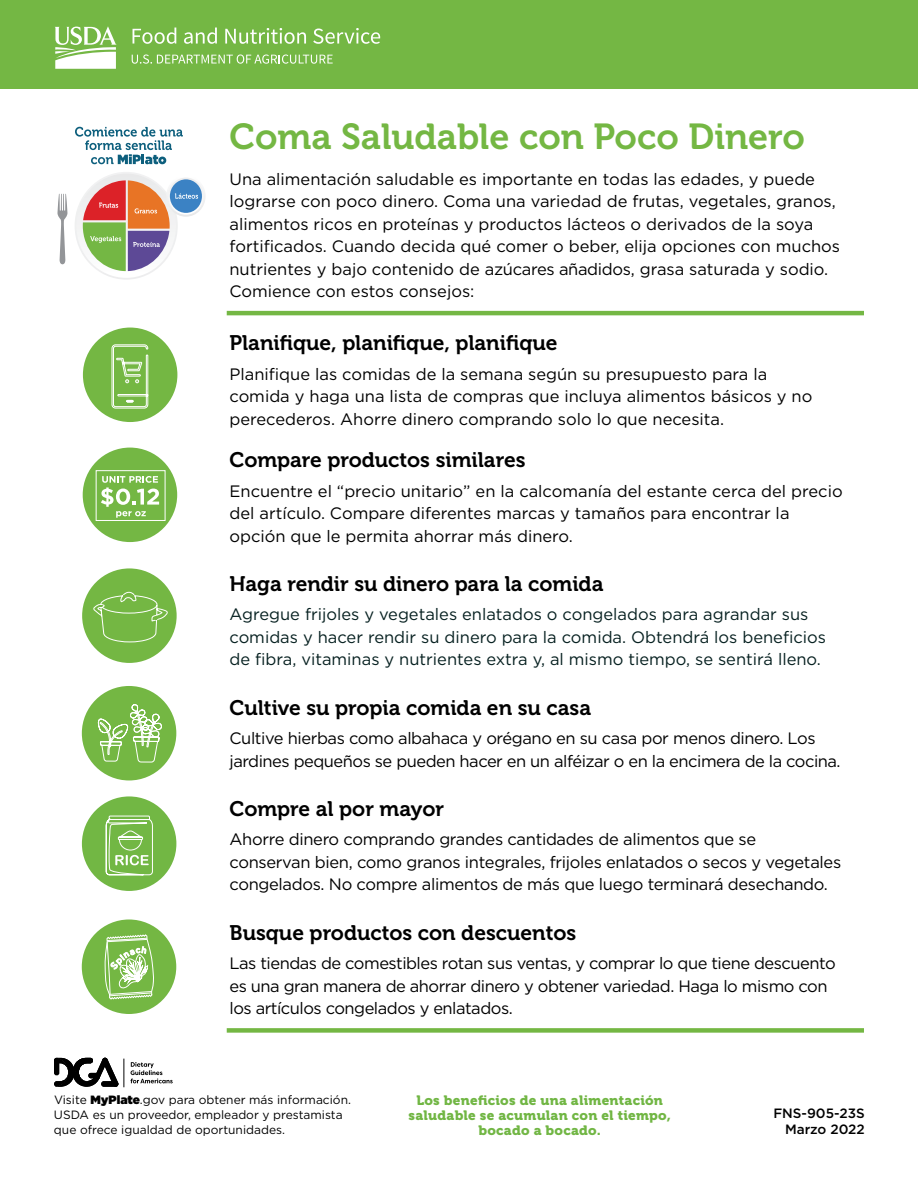
<style>
.page{position:relative;width:918px;height:1188px;background:#fff}
.page>*{position:absolute;margin:0;border:0;box-sizing:border-box;transform-origin:0 0}
.t1{font:36px "Museo 700";color:#74b743}
.Tip_Title{font:21px "Museo 700";color:#000}
.Tip{font:16.5px/22.5px "Gotham";letter-spacing:-.02em;color:#000}
.Intro{font:16.5px/22.5px "Gotham";color:#000101}
.Tip-2{font:16.5px/22.5px "Gotham";color:#000}
.Tip-3{font:16.5px/22.5px "Gotham";color:#062020}
.Tip-4{font:13.5px/15px "Museo 900";letter-spacing:.02em;color:#71b644;text-align:center}
.Date_and_CNPP{font:500 13.5px "Gotham";color:#000}
.EEO_Statement{font:12px/15px "Gotham";color:#000}
.s1{color:#fff}
.s2{color:#000}
.s3{font-weight:900}
</style>
<div class="page">
<div style="left:0;top:0;width:918px;height:88px;background:#74b744"></div>
<svg style="left:57px;top:194px;width:11px;height:70px"></svg>
<svg style="left:75px;top:172px;width:130px;height:108px"></svg>
<svg style="left:75px;top:127px;width:108px;height:37px"></svg>
<hr style="left:227px;top:311px;width:637px;height:4px;background:#74b744">
<div style="left:227px;top:1028px;width:637px;height:5px;background:#74b743"></div>
<svg style="left:54px;top:1058px;width:119px;height:29px"></svg>
<div style="left:83px;top:328px;width:94px;height:94px;background:#74b743;border-radius:50%"></div>
<svg style="left:111px;top:344px;width:37px;height:65px"></svg>
<div style="left:82px;top:686px;width:94px;height:94px;background:#74b743;border-radius:50%"></div>
<svg style="left:97px;top:704px;width:65px;height:77px"></svg>
<div style="left:82px;top:568px;width:95px;height:95px;background:#74b743;border-radius:50%"></div>
<svg style="left:93px;top:592px;width:76px;height:51px"></svg>
<div style="left:82px;top:920px;width:94px;height:94px;background:#74b743;border-radius:50%"></div>
<svg style="left:98px;top:919px;width:56px;height:86px"></svg>
<div style="left:82px;top:796px;width:94px;height:95px;background:#72b744;border-radius:50%"></div>
<svg style="left:106px;top:815px;width:47px;height:60px"></svg>
<div style="left:83px;top:448px;width:94px;height:94px;background:#74b744;border-radius:50%"></div>
<div style="left:96px;top:470px;width:69px;height:51px;border:1px solid #fff"></div>
<svg style="left:101px;top:476px;width:58px;height:42px"></svg>
<svg style="left:133px;top:28px;width:43px;height:16px"></svg>
<svg style="left:184px;top:28px;width:33px;height:16px"></svg>
<svg style="left:225px;top:28px;width:81px;height:16px"></svg>
<svg style="left:313px;top:28px;width:67px;height:16px"></svg>
<svg style="left:132px;top:54px;width:201px;height:10px"></svg>
<svg style="left:55px;top:26px;width:62px;height:43px"></svg>
<p class="t1" style="left:230px;top:116px;width:586px">Coma Saludable con Poco Dinero<span class="s1">.</span></p>
<p class="Intro" style="left:230px;top:167px;width:612px">Una alimentación saludable es importante en todas las edades, y puede lograrse con poco dinero. Coma una variedad de frutas, vegetales, granos, alimentos ricos en proteínas y productos lácteos o derivados de la soya fortificados. Cuando decida qué comer o beber, elija opciones con muchos nutrientes y bajo contenido de azúcares <span class="s2">añadidos</span>, grasa saturada y sodio.<br>Comience con estos consejos:</p>
<p class="Tip_Title" style="left:230px;top:331px;width:335px">Planifique, planifique, planifique<span class="s1">.</span></p>
<p class="Tip-2" style="left:230px;top:362px;width:584px">Planifique las comidas de la semana según su presupuesto para la comida y haga una lista de compras que incluya alimentos básicos y no perecederos. Ahorre dinero comprando solo lo que necesita.</p>
<p class="Tip_Title" style="left:230px;top:448px;width:303px">Compare productos similares<span class="s1">.</span></p>
<p class="Tip-2" style="left:230px;top:479px;width:615px">Encuentre el “precio unitario” en la calcomanía del estante cerca del precio del artículo. Compare diferentes marcas y tamaños para encontrar la opción que le permita ahorrar más dinero.</p>
<p class="Tip_Title" style="left:230px;top:572px;width:381px">Haga rendir su dinero para la comida<span class="s1">.</span></p>
<p class="Tip-3" style="left:230px;top:603px;width:598px">Agregue frijoles y vegetales enlatados o congelados para agrandar sus comidas y hacer rendir su dinero para la comida. Obtendrá los beneficios de fibra, vitaminas y nutrientes extra y, al mismo tiempo, se sentirá lleno.</p>
<p class="Tip_Title" style="left:230px;top:696px;width:369px">Cultive su propia comida en su casa<span class="s1">.</span></p>
<p class="Tip" style="left:230px;top:727px;width:613px">Cultive hierbas como albahaca y orégano en su casa por menos dinero. Los jardines pequeños se pueden hacer en un alféizar o en la encimera de la cocina.</p>
<p class="Tip_Title" style="left:230px;top:797px;width:221px">Compre al por mayor<span class="s1">.</span></p>
<p class="Tip" style="left:230px;top:828px;width:613px">Ahorre dinero comprando grandes cantidades de alimentos que se conservan bien, como granos integrales, frijoles enlatados o secos y vegetales congelados. No compre alimentos de más que luego terminará desechando.</p>
<p class="Tip_Title" style="left:230px;top:921px;width:354px">Busque productos con descuentos<span class="s1">.</span></p>
<p class="Tip" style="left:230px;top:952px;width:608px">Las tiendas de comestibles rotan sus ventas, y comprar lo que tiene descuento es una gran manera de ahorrar dinero y obtener variedad. Haga lo mismo con los artículos congelados y enlatados.</p>
<p class="EEO_Statement" style="left:54px;top:1092px;width:299px">Visite <span class="s3">MyPlate</span>.gov para obtener más información.<br>USDA es un proveedor, empleador y prestamista que ofrece igualdad de oportunidades.</p>
<p class="Tip-4" style="left:408px;top:1093px;width:264px">Los beneficios de una alimentación saludable se acumulan con el tiempo, bocado a bocado.</p>
<p class="Date_and_CNPP" style="left:773px;top:1104px;width:97px">FNS-905-23S<span class="s1">.</span></p>
<p class="Date_and_CNPP" style="left:785px;top:1121px;width:85px">Marzo 2022<span class="s1">.</span></p>
</div>
